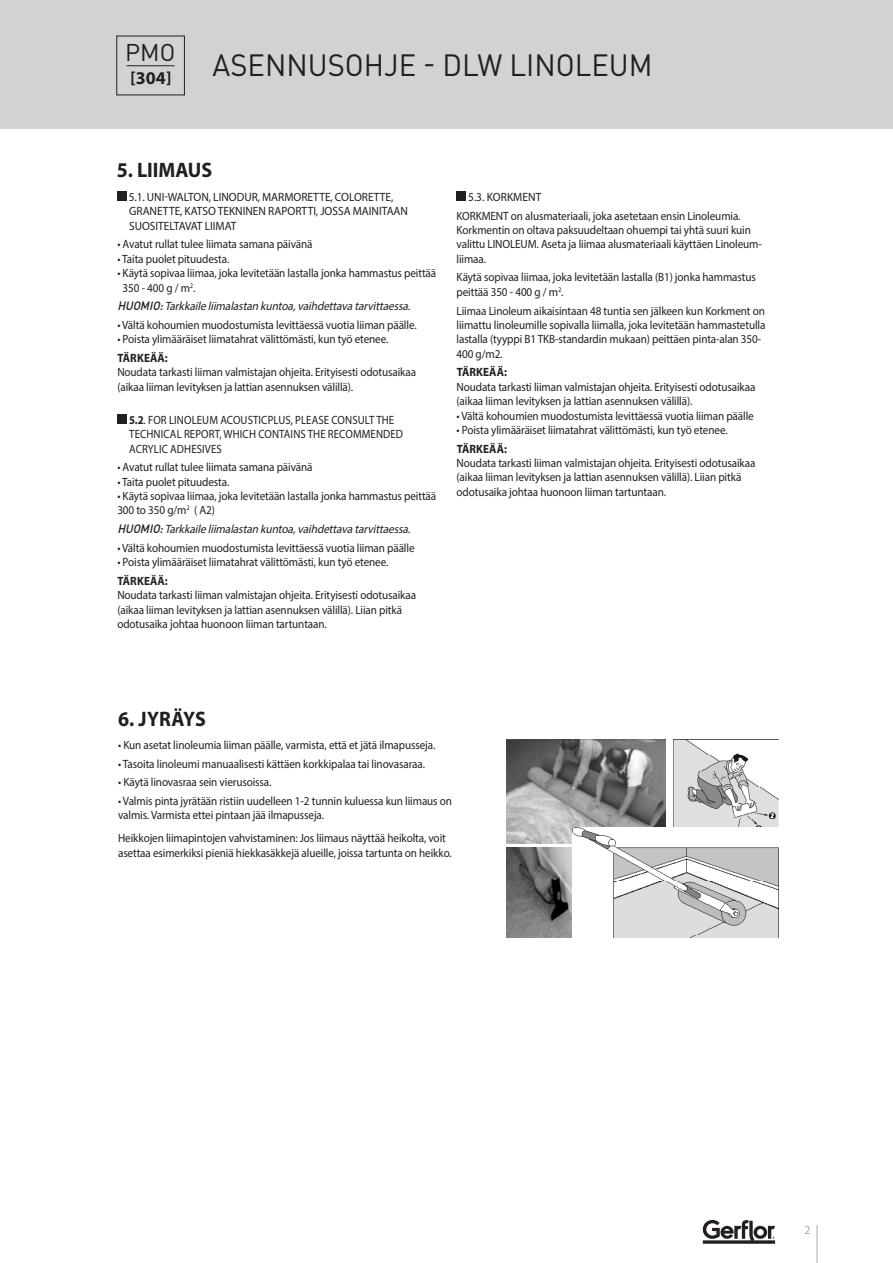
<style>
.page{position:relative;width:893px;height:1263px;background:#fff}
.page>*{position:absolute;margin:0;border:0;box-sizing:border-box;transform-origin:0 0}
.t1{font:30.45px "DIN Pro";color:#231f20;scale:.96 1}
.t2{font:24px "DIN Pro";color:#231f20}
.t3{font:700 21px "Myriad Pro";color:#231f20;scale:.95 1}
.t4{font:700 18px "Myriad Pro";color:#231f20}
.t5{font:12px/14.4px "Myriad Pro";letter-spacing:-.01em;color:#231f20;scale:.93 1}
.t6{font:italic 12px "Myriad Pro";color:#231f20;scale:.95 1}
.t7{font:12px/14.4px "Myriad Pro";letter-spacing:-.01em;color:#231f20;scale:.95 1}
.t8{font:12px/14.4px "Myriad Pro";letter-spacing:.01em;color:#231f20;scale:.9 1}
.t9{font:700 12px "Myriad Pro";letter-spacing:.01em;color:#231f20;scale:.93 1}
.t10{font:12px "Myriad Pro";letter-spacing:.01em;color:#231f20;scale:.95 1}
.t11{font:12px "Myriad Pro";color:#a8a9ad}
.s1{font-size:17.25px}
.s2{font-family:"DIN Pro";font-weight:500}
.s3{font-weight:700}
</style>
<div class="page">
<div style="left:0;top:0;width:893px;height:129px;background:#d1d2d4"></div>
<hr style="left:127px;top:65px;width:47px;height:1px;background:#231f20">
<div style="left:116px;top:36px;width:69px;height:59px;border:1px solid #231f20"></div>
<div style="left:117px;top:191px;width:10px;height:10px;background:#231f20"></div>
<div style="left:117px;top:414px;width:10px;height:10px;background:#231f20"></div>
<div style="left:457px;top:191px;width:9px;height:10px;background:#231f20"></div>
<img style="left:507px;top:848px;width:65px;height:89px">
<img style="left:674px;top:740px;width:104px;height:87px">
<img style="left:507px;top:740px;width:159px;height:103px">
<img style="left:572px;top:828px;width:206px;height:109px">
<svg style="left:703px;top:1220px;width:72px;height:24px"></svg>
<hr style="left:817px;top:1225px;width:1px;height:38px;background:#a8a9ad">
<p class="t2" style="left:125px;top:36px;width:52px">PMO</p>
<p class="t4" style="left:131px;top:66px;width:42px"><span class="s1">[</span>304<span class="s1">]</span></p>
<p class="t1" style="left:213px;top:45px;width:460px">ASENNUSOHJE - DLW LINOLEUM</p>
<p class="t3" style="left:117px;top:157px;width:102px">5. LIIMAUS</p>
<p class="t7" style="left:129px;top:189px;width:295px">5.1. UNI-WALTON, LINODUR, MARMORETTE, COLORETTE,<br>GRANETTE, KATSO TEKNINEN RAPORTTI, JOSSA MAINITAAN<br>SUOSITELTAVAT LIIMAT</p>
<p class="t5" style="left:117px;top:237px;width:212px">• Avatut rullat tulee liimata samana päivänä</p>
<p class="t5" style="left:117px;top:251px;width:122px">• Taita puolet pituudesta.</p>
<p class="t5" style="left:123px;top:266px;width:339px;text-indent:-5px">• Käytä sopivaa liimaa, joka levitetään lastalla jonka hammastus peittää<br>350 - 400 g / m<sup>2</sup>.</p>
<p class="t6" style="left:117px;top:299px;width:313px"><span class="s2">HUOMIO:</span>Tarkkaileliimalastan kuntoa,vaihdettavatarvittaessa.</p>
<p class="t5" style="left:117px;top:317px;width:323px">• Vältä kohoumien muodostumista levittäessä vuotia liiman päälle.</p>
<p class="t5" style="left:117px;top:332px;width:293px">• Poista ylimääräiset liimatahrat välittömästi, kun työ etenee.</p>
<p class="t9" style="left:117px;top:350px;width:56px">TÄRKEÄÄ:</p>
<p class="t5" style="left:117px;top:365px;width:323px">Noudata tarkasti liiman valmistajan ohjeita. Erityisesti odotusaikaa (aikaa liiman levityksen ja lattian asennuksen välillä).</p>
<p class="t8" style="left:129px;top:412px;width:306px"><span class="s3">5.2</span>. FOR LINOLEUM ACOUSTICPLUS, PLEASE CONSULT THE<br>TECHNICAL REPORT, WHICH CONTAINS THE RECOMMENDED<br>ACRYLIC ADHESIVES</p>
<p class="t5" style="left:117px;top:460px;width:212px">• Avatut rullat tulee liimata samana päivänä</p>
<p class="t5" style="left:117px;top:474px;width:122px">• Taita puolet pituudesta.</p>
<p class="t5" style="left:117px;top:489px;width:344px">• Käytä sopivaa liimaa, joka levitetään lastalla jonka hammastus peittää<br>300 to 350 g/m<sup>2</sup> ( A2)</p>
<p class="t6" style="left:117px;top:522px;width:313px"><span class="s2">HUOMIO:</span>Tarkkaileliimalastan kuntoa,vaihdettavatarvittaessa.</p>
<p class="t5" style="left:117px;top:540px;width:321px">• Vältä kohoumien muodostumista levittäessä vuotia liiman päälle</p>
<p class="t5" style="left:117px;top:555px;width:293px">• Poista ylimääräiset liimatahrat välittömästi, kun työ etenee.</p>
<p class="t9" style="left:117px;top:573px;width:56px">TÄRKEÄÄ:</p>
<p class="t5" style="left:117px;top:588px;width:323px">Noudata tarkasti liiman valmistajan ohjeita. Erityisesti odotusaikaa (aikaa liiman levityksen ja lattian asennuksen välillä). Liian pitkä odotusaika johtaa huonoon liiman tartuntaan.</p>
<p class="t10" style="left:468px;top:189px;width:79px">5.3. KORKMENT</p>
<p class="t5" style="left:457px;top:208px;width:330px">KORKMENT on alusmateriaali, joka asetetaan ensin Linoleumia.<br>Korkmentin on oltava paksuudeltaan ohuempi tai yhtä suuri kuin valittu LINOLEUM. Aseta ja liimaa alusmateriaali käyttäen Linoleum&shy;liimaa.</p>
<p class="t5" style="left:457px;top:270px;width:323px">Käytä sopivaa liimaa, joka levitetään lastalla (B1) jonka hammastus peittää 350 - 400 g / m<sup>2</sup>.</p>
<p class="t5" style="left:457px;top:303px;width:334px">Liimaa Linoleum aikaisintaan 48 tuntia sen jälkeen kun Korkment on liimattu linoleumille sopivalla liimalla, joka levitetään hammastetulla lastalla (tyyppi B1 TKB-standardin mukaan) peittäen pinta-alan 350- 400 g/m2.</p>
<p class="t9" style="left:457px;top:364px;width:56px">TÄRKEÄÄ:</p>
<p class="t5" style="left:457px;top:379px;width:323px">Noudata tarkasti liiman valmistajan ohjeita. Erityisesti odotusaikaa (aikaa liiman levityksen ja lattian asennuksen välillä).</p>
<p class="t5" style="left:457px;top:408px;width:321px">• Vältä kohoumien muodostumista levittäessä vuotia liiman päälle</p>
<p class="t5" style="left:457px;top:423px;width:293px">• Poista ylimääräiset liimatahrat välittömästi, kun työ etenee.</p>
<p class="t9" style="left:457px;top:441px;width:56px">TÄRKEÄÄ:</p>
<p class="t5" style="left:457px;top:456px;width:323px">Noudata tarkasti liiman valmistajan ohjeita. Erityisesti odotusaikaa (aikaa liiman levityksen ja lattian asennuksen välillä). Liian pitkä odotusaika johtaa huonoon liiman tartuntaan.</p>
<p class="t3" style="left:118px;top:705px;width:94px">6. JYRÄYS</p>
<p class="t5" style="left:118px;top:737px;width:343px">• Kun asetat linoleumia liiman päälle, varmista, että et jätä ilmapusseja.</p>
<p class="t5" style="left:118px;top:756px;width:332px">• Tasoita linoleumi manuaalisesti kättäen korkkipalaa tai linovasaraa.</p>
<p class="t5" style="left:118px;top:775px;width:166px">• Käytä linovasraa sein vierusoissa.</p>
<p class="t5" style="left:118px;top:793px;width:361px">• Valmis pinta jyrätään ristiin uudelleen 1-2 tunnin kuluessa kun liimaus on valmis. Varmista ettei pintaan jää ilmapusseja.</p>
<p class="t5" style="left:118px;top:831px;width:360px">Heikkojen liimapintojen vahvistaminen: Jos liimaus näyttää heikolta, voit asettaa esimerkiksi pieniä hiekkasäkkejä alueille, joissa tartunta on heikko.</p>
<p class="t11" style="left:804px;top:1223px;width:8px">2</p>
</div>
